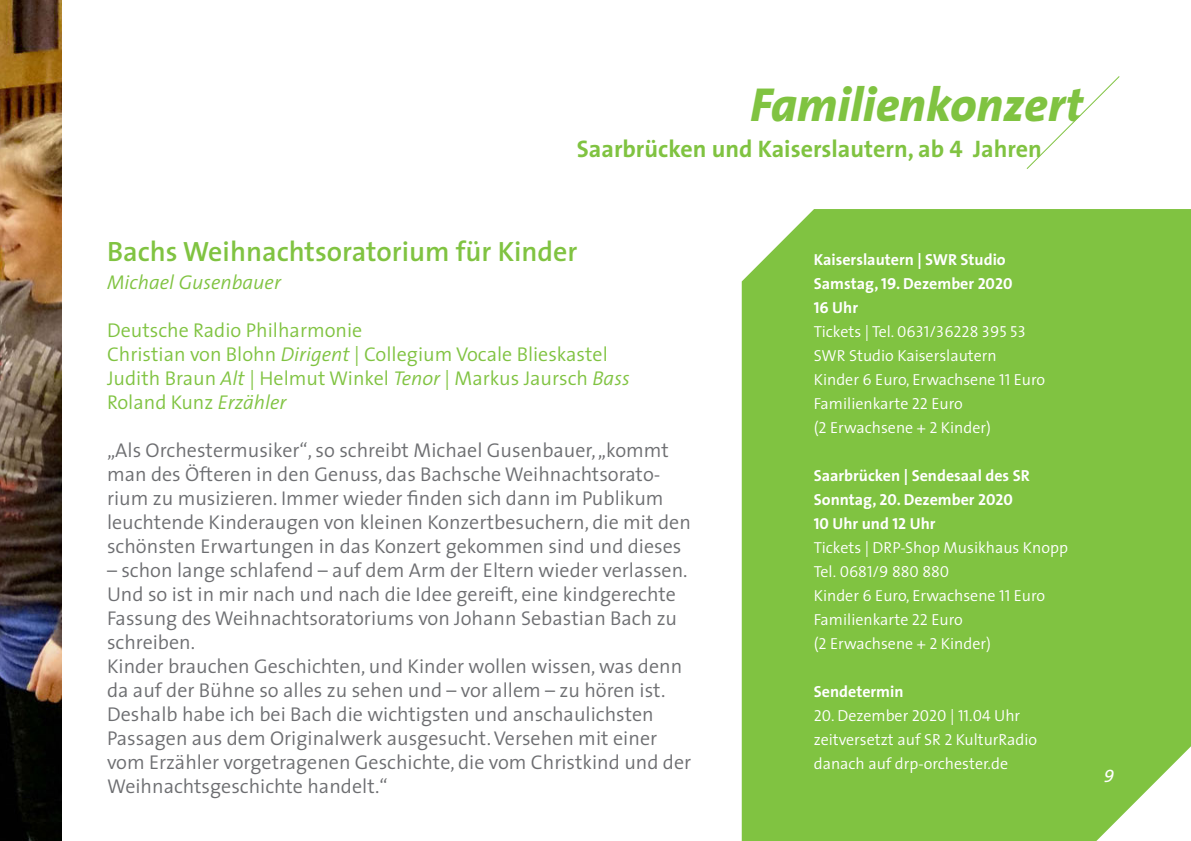
<style>
.page{position:relative;width:1191px;height:841px;background:#fff}
.page>*{position:absolute;margin:0;border:0;box-sizing:border-box;transform-origin:0 0}
.t1{font:italic 800 48px "The Sans";color:#80c341}
.t2{font:600 28px "The Sans";color:#80c341}
.t3{font:700 24px "The Sans";color:#80c341}
.t4{font:300 20px/24px "The Sans";color:#6d6e71}
.t5{font:300 20px/24px "The Sans";color:#80c341}
.t6{font:italic 300 20px "The Sans";color:#80c341}
.t7{font:italic 18px "The Sans Caps";color:#fff}
.t8{font:300 16px/24px "The Sans";color:#fff}
.t9{font:700 16px/24px "The Sans";color:#fff}
.t10{font:16px "The Sans Semi Light Caps";color:#fff}
.s1{font-family:"The Sans Bold Caps";font-weight:400}
.s2{font-style:italic}
.s3{font-family:"The Sans";font-weight:300}
.s4{font-family:"The Sans Semi Light Caps";font-weight:400}
</style>
<div class="page">
<img style="left:0;top:0;width:62px;height:840px">
<div style="left:741px;top:209px;width:449px;height:631px;background:#80c341"></div>
<svg style="left:1026px;top:76px;width:94px;height:93px"></svg>
<div style="left:1073px;top:753px;width:53px;height:33px;background:#80c341"></div>
<svg style="left:1174px;top:838px;width:16px;height:2px"></svg>
<h1 class="t1" style="left:750px;top:64px;width:334px">Familienkonzert</h1>
<p class="t3" style="left:577px;top:128px;width:466px">Saarbrücken und Kaiserslautern, ab <span class="s1">4</span> Jahren</p>
<h2 class="t2" style="left:107px;top:228px;width:472px">Bachs Weihnachtsoratorium für Kinder</h2>
<p class="t6" style="left:107px;top:265px;width:175px">Michael Gusenbauer</p>
<p class="t5" style="left:107px;top:317px;width:524px">Deutsche Radio Philharmonie<br>Christian von Blohn <span class="s2">Dirigent |</span> Collegium Vocale Blieskastel Judith Braun <span class="s2">Alt |</span> Helmut Winkel <span class="s2">Tenor |</span> Markus Jaursch <span class="s2">Bass </span>Roland Kunz <span class="s2">Erzähler</span></p>
<p class="t4" style="left:107px;top:437px;width:585px">„Als Orchestermusiker“, so schreibt Michael Gusenbauer, „kommt man des Öfteren in den Genuss, das Bachsche Weihnachtsorato&shy;rium zu musizieren. Immer wieder finden sich dann im Publikum leuchtende Kinderaugen von kleinen Konzertbesuchern, die mit den schönsten Erwartungen in das Konzert gekommen sind und dieses</p>
<p class="t4" style="left:107px;top:557px;width:585px">– schon lange schlafend – auf dem Arm der Eltern wieder verlassen.<br>Und so ist in mir nach und nach die Idee gereift, eine kindgerechte Fassung des Weihnachtsoratoriums von Johann Sebastian Bach zu schreiben.<br>Kinder brauchen Geschichten, und Kinder wollen wissen, was denn da auf der Bühne so alles zu sehen und – vor allem – zu hören ist.<br>Deshalb habe ich bei Bach die wichtigsten und anschaulichsten Passagen aus dem Originalwerk ausgesucht. Versehen mit einer vom Erzähler vorgetragenen Geschichte, die vom Christkind und der Weihnachtsgeschichte handelt.“</p>
<p class="t9" style="left:813px;top:247px;width:200px">Kaiserslautern | <span class="s1">SWR</span> Studio<br>Samstag, <span class="s1">19</span>. Dezember <span class="s1">2020<br>16</span> Uhr</p>
<p class="t10" style="left:813px;top:318px;width:213px"><span class="s3">Tickets | Tel.</span> 0631/36228 395 53</p>
<p class="t8" style="left:813px;top:343px;width:233px">SWR Studio Kaiserslautern<br>Kinder <span class="s4">6</span> Euro, Erwachsene <span class="s4">11</span> Euro<br>Familienkarte <span class="s4">22</span> Euro<br>(<span class="s4">2</span> Erwachsene + <span class="s4">2</span> Kinder)</p>
<p class="t9" style="left:813px;top:463px;width:217px">Saarbrücken | Sendesaal des <span class="s1">SR<br></span>Sonntag, <span class="s1">20</span>. Dezember <span class="s1">2020<br>10</span> Uhr und <span class="s1">12</span> Uhr</p>
<p class="t8" style="left:813px;top:535px;width:256px">Tickets | DRP-Shop Musikhaus Knopp</p>
<p class="t10" style="left:813px;top:558px;width:137px"><span class="s3">Tel.</span> 0681/9 880 880</p>
<p class="t8" style="left:813px;top:583px;width:233px">Kinder <span class="s4">6</span> Euro, Erwachsene <span class="s4">11</span> Euro<br>Familienkarte <span class="s4">22</span> Euro<br>(<span class="s4">2</span> Erwachsene + <span class="s4">2</span> Kinder)</p>
<p class="t9" style="left:813px;top:679px;width:91px">Sendetermin</p>
<p class="t8" style="left:813px;top:703px;width:225px"><span class="s4">20</span>. Dezember <span class="s4">2020</span> | <span class="s4">11.04</span> Uhr zeitversetzt auf SR <span class="s4">2</span> KulturRadio danach auf drp-orchester.de</p>
<p class="t7" style="left:1103px;top:760px;width:12px">9</p>
</div>
